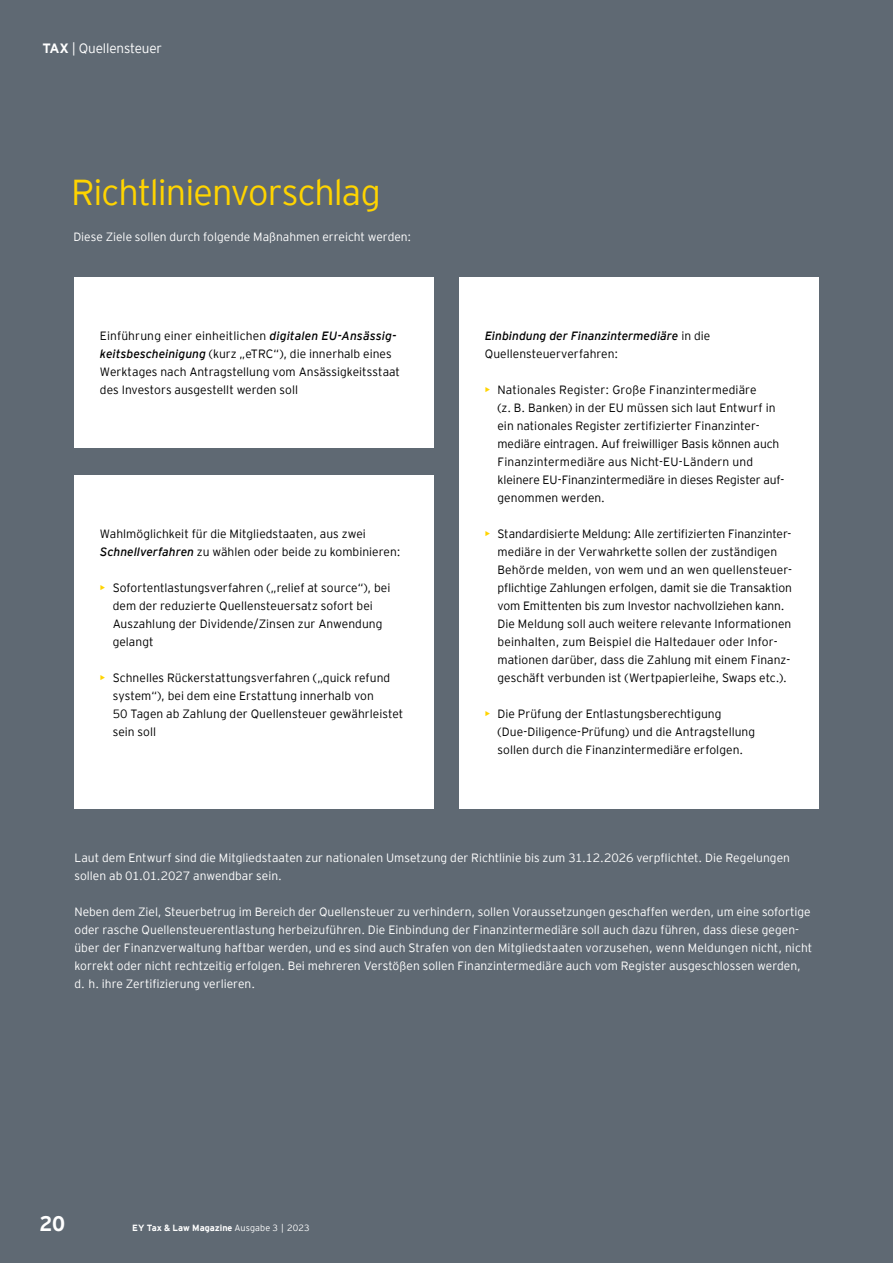
<style>
.page{position:relative;width:893px;height:1263px;background:#5f6973}
.page>*{position:absolute;margin:0;border:0;box-sizing:border-box;transform-origin:0 0}
.t1{font:300 36px "EY Interstate";letter-spacing:-.025em;color:#ffd400}
.t2{font:700 21px "EY Interstate";color:#fff}
.t3{font:300 13.5px "EY Interstate";letter-spacing:-.01em;color:#fff}
.t4{font:300 12px/18px "EY Interstate";color:#000}
.t5{font:300 12px/18px "EY Interstate";color:#fff}
.t6{font:italic 12px/18px "EY Interstate";letter-spacing:.005em;color:#000}
.t7{font:700 9px "EY Interstate";letter-spacing:.005em;color:#fff}
.s1{font-weight:700}
.s2{font-weight:400;font-style:italic}
.s3{font-weight:300;font-style:normal}
.s4{font-weight:400;color:#ffd400}
.s5{font-weight:300}
</style>
<div class="page">
<div style="left:74px;top:277px;width:360px;height:171px;background:#fff"></div>
<div style="left:459px;top:277px;width:360px;height:531px;background:#fff"></div>
<div style="left:74px;top:475px;width:360px;height:333px;background:#fff"></div>
<p class="t3" style="left:43px;top:43px;width:121px"><span class="s1">TAX</span> | Quellensteuer</p>
<h1 class="t1" style="left:71px;top:176px;width:311px">Richtlinienvorschlag</h1>
<p class="t5" style="left:73px;top:227px;width:339px">Diese Ziele sollen durch folgende Maßnahmen erreicht werden:</p>
<p class="t4" style="left:100px;top:327px;width:302px">Einführung einer einheitlichen <span class="s2">digitalen EU-Ansässig&shy;keitsbescheinigung</span> (kurz „eTRC“), die innerhalb eines Werktages nach Antragstellung vom Ansässigkeitsstaat des Investors ausgestellt werden soll</p>
<p class="t6" style="left:485px;top:328px;width:227px">Einbindung der Finanzintermediäre <span class="s3">in die<br>Quellensteuerverfahren:</span></p>
<p class="t4" style="left:497px;top:380px;width:288px;text-indent:-13px"><span class="s4">•</span> Nationales Register: Große Finanzintermediäre<br>(z. B. Banken) in der EU müssen sich laut Entwurf in ein nationales Register zerti昀椀zierter Finanzinter - mediäre eintragen. Auf freiwilliger Basis können auch Finanz intermediäre aus Nicht-EU-Ländern und kleinere EU-Finanzintermediäre in dieses Register auf&shy;genommen werden.</p>
<p class="t4" style="left:497px;top:524px;width:296px;text-indent:-13px"><span class="s4">•</span> Standardisierte Meldung: Alle zerti昀椀zierten Finanzinter&shy;mediäre in der Verwahrkette sollen der zuständigen Behörde melden, von wem und an wen quellensteuer&shy;p昀氀ichtige Zahlungen erfolgen, damit sie die Transaktion vom Emittenten bis zum Investor nachvollziehen kann.<br>Die Meldung soll auch weitere relevante Informationen beinhalten, zum Beispiel die Haltedauer oder Infor&shy;mationen darüber, dass die Zahlung mit einem Finanz&shy;geschäft verbunden ist (Wertpapierleihe, Swaps etc.).</p>
<p class="t4" style="left:497px;top:705px;width:259px;text-indent:-13px"><span class="s4">•</span> Die Prüfung der Entlastungsberechtigung (Due-Diligence-Prüfung) und die Antragstellung sollen durch die Finanzintermediäre erfolgen.</p>
<p class="t4" style="left:100px;top:525px;width:302px">Wahlmöglichkeit für die Mitgliedstaaten, aus zwei<br><span class="s2">Schnellverfahren</span> zu wählen oder beide zu kombinieren:</p>
<p class="t4" style="left:113px;top:579px;width:279px;text-indent:-13px"><span class="s4">•</span> Sofortentlastungsverfahren („relief at source“), bei dem der reduzierte Quellensteuersatz sofort bei Auszahlung der Dividende/Zinsen zur Anwendung gelangt</p>
<p class="t4" style="left:113px;top:669px;width:292px;text-indent:-13px"><span class="s4">•</span> Schnelles Rückerstattungsverfahren („quick refund system“), bei dem eine Erstattung innerhalb von<br>50 Tagen ab Zahlung der Quellensteuer gewährleistet sein soll</p>
<p class="t5" style="left:74px;top:848px;width:717px">Laut dem Entwurf sind die Mitgliedstaaten zur nationalen Umsetzung der Richtlinie bis zum 31.12.2026 verp昀氀ichtet. Die Regelungen sollen ab 01.01.2027 anwendbar sein.</p>
<p class="t5" style="left:74px;top:903px;width:739px">Neben dem Ziel, Steuerbetrug im Bereich der Quellensteuer zu verhindern, sollen Voraussetzungen geschaffen werden, um eine sofortige oder rasche Quellensteuerentlastung herbeizuführen. Die Einbindung der Finanzintermediäre soll auch dazu führen, dass diese gegen&shy;über der Finanzverwaltung haftbar werden, und es sind auch Strafen von den Mitgliedstaaten vorzusehen, wenn Meldungen nicht, nicht korrekt oder nicht rechtzeitig erfolgen. Bei mehreren Verstößen sollen Finanzintermediäre auch vom Register ausgeschlossen werden, d. h. ihre Zerti昀椀zierung verlieren.</p>
<h2 class="t2" style="left:39px;top:1214px;width:27px">20</h2>
<p class="t7" style="left:132px;top:1224px;width:179px">EY Tax &amp; Law Magazine <span class="s5">Ausgabe 3 | 2023</span></p>
</div>
